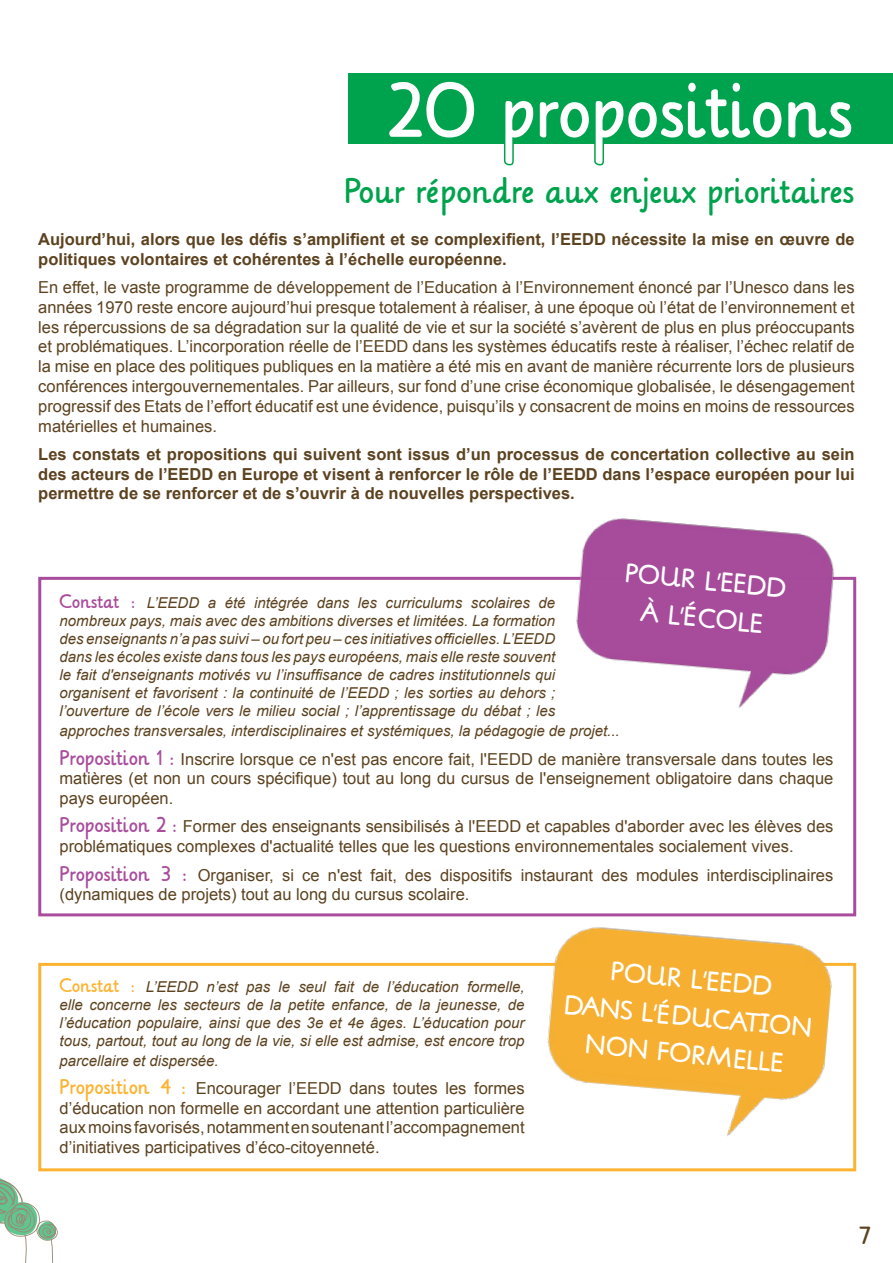
<style>
.page{position:relative;width:893px;height:1263px;background:#fff}
.page>*{position:absolute;margin:0;border:0;box-sizing:border-box;transform-origin:0 0}
.t1{font:60px "Lilly";color:#fff}
.t2{font:27.75px "Lilly";color:#00a34d}
.t3{font:21px/37.7px "Lilly";color:#fff;text-align:center}
.t4{font:19.5px "Lilly";color:#5c421f}
.t5{font:16.5px/19.8px "Arial";color:#5c421f;text-align:justify}
.t6{font:700 16.5px/19.8px "Arial";color:#5c421f}
.t7{font:italic 15px/18px "Arial";color:#5c421f;text-align:justify}
.s1{font-family:"Lilly";font-style:normal;color:#a94c9d}
.s2{font-family:"Lilly";color:#a94c9d}
.s3{font-family:"Lilly";font-style:normal;color:#fcb331}
.s4{font-family:"Lilly";color:#fcb331}
</style>
<div class="page">
<div style="left:349px;top:73px;width:544px;height:71px;background:#00a34d"></div>
<svg style="left:503px;top:144px;width:101px;height:22px"></svg>
<div style="left:38px;top:577px;width:818px;height:339px;background:#fff;border:3px solid #a94c9d"></div>
<img style="left:555px;top:518px;width:300px;height:212px">
<div style="left:38px;top:963px;width:818px;height:208px;background:#fff;border:3px solid #fcb331"></div>
<img style="left:525px;top:907px;width:329px;height:254px">
<svg style="left:0;top:1178px;width:58px;height:85px"></svg>
<p class="t1" style="left:389px;top:62px;width:466px">20 propositions</p>
<p class="t2" style="left:344px;top:169px;width:512px">Pour répondre aux enjeux prioritaires</p>
<p class="t6" style="left:38px;top:230px;width:818px">Aujourd’hui, alors que les défis s’amplifient et se complexifient, l’EEDD nécessite la mise en œuvre de politiques volontaires et cohérentes à l’échelle européenne.</p>
<p class="t5" style="left:38px;top:277px;width:818px">En effet, le vaste programme de développement de l’Education à l’Environnement énoncé par l’Unesco dans les années 1970 reste encore aujourd’hui presque totalement à réaliser, à une époque où l’état de l’environnement et les répercussions de sa dégradation sur la qualité de vie et sur la société s’avèrent de plus en plus préoccupants et problématiques. L’incorporation réelle de l’EEDD dans les systèmes éducatifs reste à réaliser, l’échec relatif de la mise en place des politiques publiques en la matière a été mis en avant de manière récurrente lors de plusieurs conférences intergouvernementales. Par ailleurs, sur fond d’une crise économique globalisée, le désengagement progressif des Etats de l’effort éducatif est une évidence, puisqu’ils y consacrent de moins en moins de ressources matérielles et humaines.</p>
<p class="t6" style="left:38px;top:445px;width:818px;text-align:justify">Les constats et propositions qui suivent sont issus d’un processus de concertation collective au sein des acteurs de l’EEDD en Europe et visent à renforcer le rôle de l’EEDD dans l’espace européen pour lui permettre de se renforcer et de s’ouvrir à de nouvelles perspectives.</p>
<p class="t3" style="left:627px;top:556px;width:164px;rotate:5deg">POUR L’EEDD</p>
<p class="t3" style="left:643px;top:595px;width:124px;rotate:5deg">À L’ÉCOLE</p>
<p class="t7" style="left:60px;top:594px;width:497px"><span class="s1">Constat :</span> L’EEDD a été intégrée dans les curriculums scolaires de nombreux pays, mais avec des ambitions diverses et limitées. La formation des enseignants n’a pas suivi – ou fort peu – ces initiatives officielles. L’EEDD dans les écoles existe dans tous les pays européens, mais elle reste souvent le fait d'enseignants motivés vu l’insuffisance de cadres institutionnels qui organisent et favorisent : la continuité de l’EEDD ; les sorties au dehors ; l’ouverture de l’école vers le milieu social ; l’apprentissage du débat ; les</p>
<p class="t7" style="left:60px;top:722px;width:562px">approches transversales, interdisciplinaires et systémiques, la pédagogie de projet...</p>
<p class="t5" style="left:60px;top:749px;width:775px"><span class="s2">Proposition 1 :</span> Inscrire lorsque ce n'est pas encore fait, l'EEDD de manière transversale dans toutes les matières (et non un cours spécifique) tout au long du cursus de l'enseignement obligatoire dans chaque pays européen.</p>
<p class="t5" style="left:60px;top:817px;width:775px"><span class="s2">Proposition 2 :</span> Former des enseignants sensibilisés à l'EEDD et capables d'aborder avec les élèves des problématiques complexes d'actualité telles que les questions environnementales socialement vives.</p>
<p class="t5" style="left:60px;top:865px;width:775px"><span class="s2">Proposition 3 :</span> Organiser, si ce n'est fait, des dispositifs instaurant des modules interdisciplinaires (dynamiques de projets) tout au long du cursus scolaire.</p>
<p class="t7" style="left:60px;top:978px;width:467px"><span class="s3">Constat :</span> L’EEDD n’est pas le seul fait de l’éducation formelle, elle concerne les secteurs de la petite enfance, de la jeunesse, de l’éducation populaire, ainsi que des 3e et 4e âges. L’éducation pour tous, partout, tout au long de la vie, si elle est admise, est encore trop</p>
<p class="t7" style="left:60px;top:1051px;width:161px">parcellaire et dispersée.</p>
<p class="t5" style="left:60px;top:1078px;width:467px"><span class="s4">Proposition 4 :</span> Encourager l’EEDD dans toutes les formes d’éducation non formelle en accordant une attention particulière aux moins favorisés, notamment en soutenant l’accompagnement d’initiatives participatives d’éco-citoyenneté.</p>
<p class="t3" style="left:613px;top:954px;width:164px;rotate:5deg">POUR L’EEDD</p>
<p class="t3" style="left:566px;top:987px;width:251px;rotate:5deg">DANS L’ÉDUCATION<br>NON FORMELLE</p>
<p class="t4" style="left:860px;top:1219px;width:13px">7</p>
</div>
